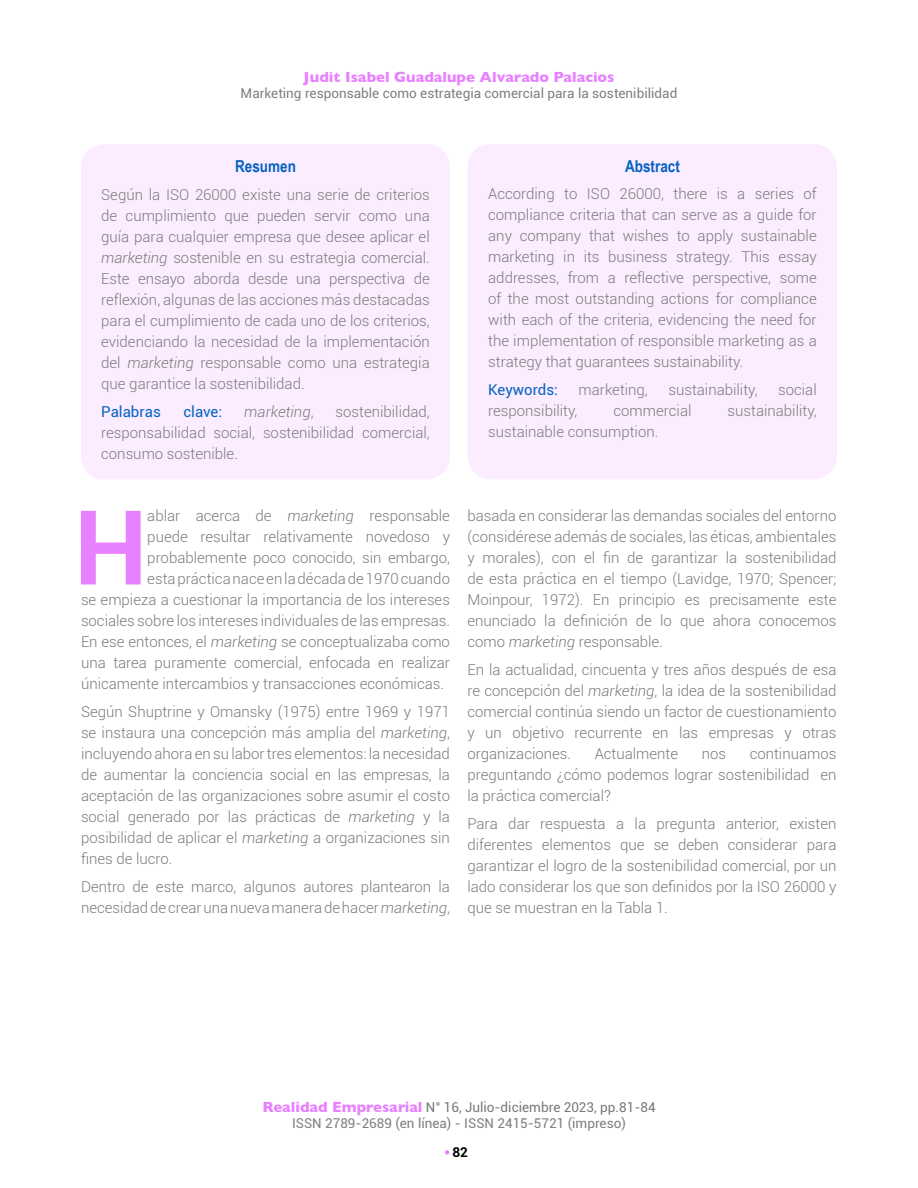
<style>
.page{position:relative;width:918px;height:1188px;background:#fff}
.page>*{position:absolute;margin:0;border:0;box-sizing:border-box;transform-origin:0 0}
.Párrafos_Rev{font:700 103.65px "Roboto";color:#e881ff}
.Subtítulos_Rev{font:700 16.5px "Arial Narrow";color:#0563c1}
.Párrafos_Rev-2{font:300 15px/21px "Roboto";color:#7c7b7b;text-align:justify}
.Texto_Resumen{font:300 15px/21px "Roboto";color:#7c7b7b;text-align:justify}
.t1{font:700 15px "Gill Sans";color:#e881ff}
.Párrafos_Rev-3{font:15px "Roboto";color:#0563c1}
.Párrafos_Rev-4{font:italic 300 15px "Roboto";color:#7c7b7b}
.t2{font:13.5px/16.2px "Roboto";color:#7d8081;text-align:center}
.t3{font:700 13.5px "Roboto";color:#000}
.s1{font-style:italic}
.s2{font-style:normal}
.s3{font-family:"Gill Sans";font-weight:700;font-size:15px;color:#e881ff}
.s4{color:#76787b}
</style>
<div class="page">
<svg style="left:445px;top:1150px;width:4px;height:5px"></svg>
<div style="left:81px;top:144px;width:369px;height:335px;background:#fbecff;border-radius:24px"></div>
<div style="left:467px;top:144px;width:370px;height:335px;background:#fbecff;border-radius:24px"></div>
<p class="t1" style="left:304px;top:65px;width:312px">Judit Isabel Guadalupe Alvarado Palacios</p>
<p class="t2" style="left:241px;top:85px;width:438px">Marketing responsable como estrategia comercial para la sostenibilidad</p>
<p class="Subtítulos_Rev" style="left:235px;top:154px;width:62px">Resumen</p>
<p class="Texto_Resumen" style="left:101px;top:184px;width:330px">Según la ISO 26000 existe una serie de criterios de cumplimiento que pueden servir como una guía para cualquier empresa que desee aplicar el <span class="s1">marketing</span> sostenible en su estrategia comercial.<br>Este ensayo aborda desde una perspectiva de reflexión, algunas de las acciones más destacadas para el cumplimiento de cada uno de los criterios, evidenciando la necesidad de la implementación del <span class="s1">marketing</span> responsable como una estrategia que garantice la sostenibilidad.</p>
<p class="Párrafos_Rev-3" style="left:101px;top:401px;width:61px">Palabras</p>
<p class="Párrafos_Rev-3" style="left:183px;top:401px;width:40px">clave:</p>
<p class="Párrafos_Rev-4" style="left:244px;top:401px;width:71px">marketing<span class="s2">,</span></p>
<p class="Párrafos_Rev-2" style="left:101px;top:400px;width:330px;text-indent:234px">sostenibilidad, responsabilidad social, sostenibilidad comercial, consumo sostenible.</p>
<p class="Subtítulos_Rev" style="left:625px;top:153px;width:56px">Abstract</p>
<p class="Texto_Resumen" style="left:488px;top:183px;width:330px">According to ISO 26000, there is a series of compliance criteria that can serve as a guide for any company that wishes to apply sustainable marketing in its business strategy. This essay addresses, from a reflective perspective, some of the most outstanding actions for compliance with each of the criteria, evidencing the need for the implementation of responsible marketing as a strategy that guarantees sustainability.</p>
<p class="Párrafos_Rev-3" style="left:488px;top:379px;width:71px">Keywords:</p>
<p class="Párrafos_Rev-2" style="left:579px;top:379px;width:71px">marketing,</p>
<p class="Párrafos_Rev-2" style="left:668px;top:379px;width:91px">sustainability,</p>
<p class="Párrafos_Rev-2" style="left:778px;top:379px;width:40px">social</p>
<p class="Párrafos_Rev-2" style="left:488px;top:400px;width:91px">responsibility,</p>
<p class="Párrafos_Rev-2" style="left:614px;top:400px;width:79px">commercial</p>
<p class="Párrafos_Rev-2" style="left:728px;top:400px;width:91px">sustainability,</p>
<p class="Párrafos_Rev-2" style="left:488px;top:421px;width:172px">sustainable consumption.</p>
<p class="Párrafos_Rev" style="left:74px;top:475px;width:75px">H</p>
<p class="Párrafos_Rev-2" style="left:147px;top:505px;width:304px">ablar acerca de <span class="s1">marketing</span> responsable</p>
<p class="Párrafos_Rev-2" style="left:147px;top:526px;width:304px">puede resultar relativamente novedoso y</p>
<p class="Párrafos_Rev-2" style="left:147px;top:547px;width:304px">probablemente poco conocido, sin embargo,</p>
<p class="Párrafos_Rev-2" style="left:147px;top:568px;width:304px">esta práctica nace en la década de 1970 cuando</p>
<p class="Párrafos_Rev-2" style="left:81px;top:589px;width:370px">se empieza a cuestionar la importancia de los intereses</p>
<p class="Párrafos_Rev-2" style="left:81px;top:610px;width:371px">sociales sobre los intereses individuales de las empresas.</p>
<p class="Párrafos_Rev-2" style="left:81px;top:631px;width:371px">En ese entonces, el <span class="s1">marketing</span> se conceptualizaba como</p>
<p class="Párrafos_Rev-2" style="left:81px;top:652px;width:371px">una tarea puramente comercial, enfocada en realizar</p>
<p class="Párrafos_Rev-2" style="left:81px;top:673px;width:365px">únicamente intercambios y transacciones económicas.</p>
<p class="Párrafos_Rev-2" style="left:81px;top:701px;width:371px">Según Shuptrine y Omansky (1975) entre 1969 y 1971 se instaura una concepción más amplia del <span class="s1">marketing</span>, incluyendo ahora en su labor tres elementos: la necesidad de aumentar la conciencia social en las empresas, la aceptación de las organizaciones sobre asumir el costo social generado por las prácticas de <span class="s1">marketing</span> y la posibilidad de aplicar el <span class="s1">marketing</span> a organizaciones sin fines de lucro.</p>
<p class="Párrafos_Rev-2" style="left:81px;top:876px;width:371px">Dentro de este marco, algunos autores plantearon la necesidad de crear una nueva manera de hacer <span class="s1">marketing</span>,</p>
<p class="Párrafos_Rev-2" style="left:467px;top:505px;width:371px">basada en considerar las demandas sociales del entorno (considérese además de sociales, las éticas, ambientales y morales), con el fin de garantizar la sostenibilidad de esta práctica en el tiempo (Lavidge, 1970; Spencer; Moinpour, 1972). En principio es precisamente este enunciado la definición de lo que ahora conocemos como <span class="s1">marketing</span> responsable.</p>
<p class="Párrafos_Rev-2" style="left:467px;top:659px;width:371px">En la actualidad, cincuenta y tres años después de esa re concepción del <span class="s1">marketing</span>, la idea de la sostenibilidad comercial continúa siendo un factor de cuestionamiento y un objetivo recurrente en las empresas y otras organizaciones.</p>
<p class="Párrafos_Rev-2" style="left:467px;top:743px;width:371px;text-indent:282px">continuamos preguntando ¿cómo podemos lograr sostenibilidad en la práctica comercial?</p>
<p class="Párrafos_Rev-2" style="left:467px;top:813px;width:371px">Para dar respuesta a la pregunta anterior, existen diferentes elementos que se deben considerar para garantizar el logro de la sostenibilidad comercial, por un lado considerar los que son definidos por la ISO 26000 y que se muestran en la Tabla 1.</p>
<p class="Párrafos_Rev-2" style="left:595px;top:743px;width:85px">Actualmente</p>
<p class="Párrafos_Rev-2" style="left:702px;top:743px;width:26px">nos</p>
<p class="t2" style="left:262px;top:1098px;width:395px"><span class="s3">Realidad Empresarial</span> <span class="s4">N° 16, Julio-diciembre 2023, pp.81-84<br></span>ISSN 2789-2689 (en línea) - ISSN 2415-5721 (impreso)</p>
<p class="t3" style="left:453px;top:1143px;width:17px">82</p>
</div>
